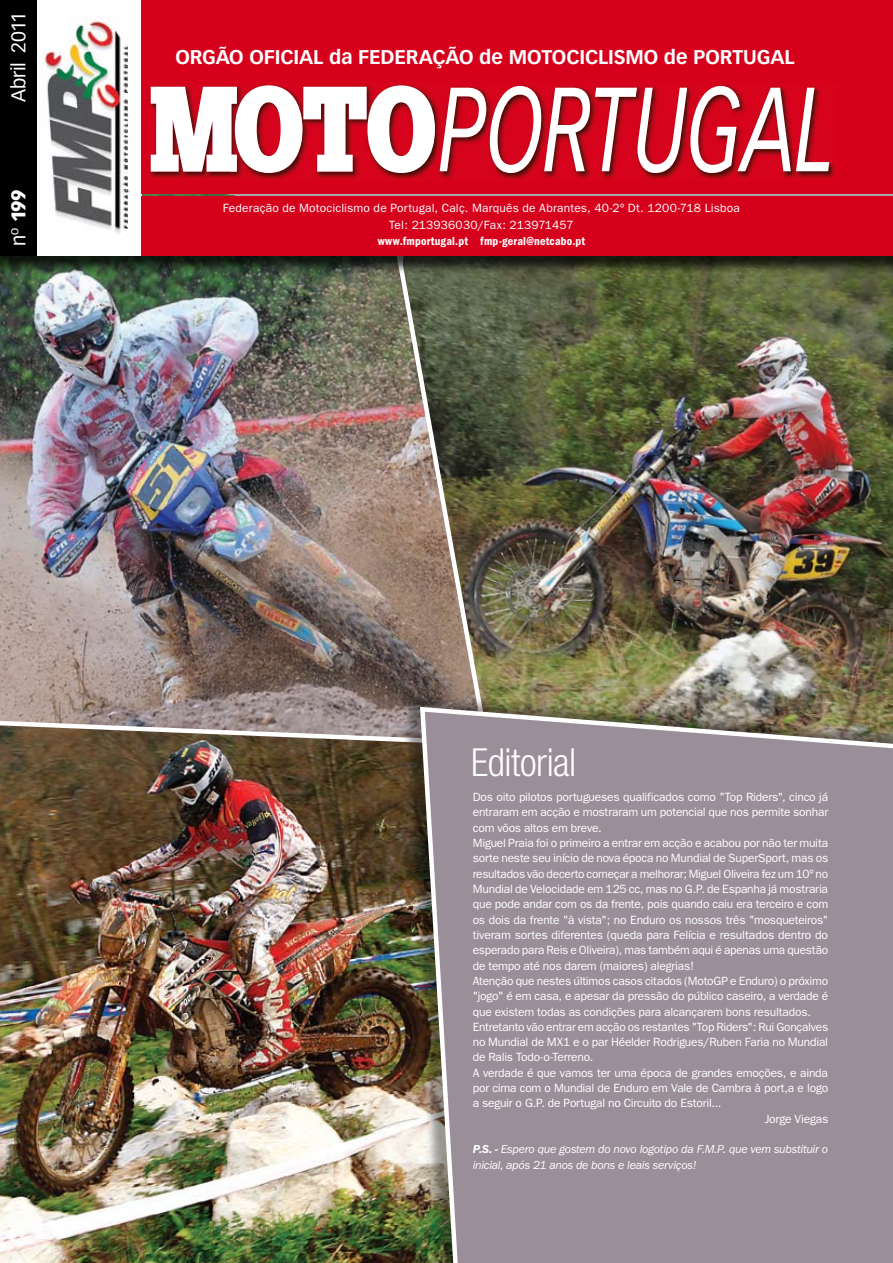
<style>
.page{position:relative;width:893px;height:1263px;background:#fff}
.page>*{position:absolute;margin:0;border:0;box-sizing:border-box;transform-origin:0 0}
.t1{font:300 condensed 38.7px "Helvetica Neue";letter-spacing:-.01em;color:#fff}
.t2{font:700 19.5px "Vectora LH";letter-spacing:-.005em;color:#fff}
.t3{font:19.5px "Vectora LH";letter-spacing:-.025em;color:#fff}
.t4{font:900 19.5px "Vectora LH";color:#fff}
.t5{font:12px "Franklin Gothic";letter-spacing:-.015em;color:#fff}
.t6{font:12px/16.5px "Franklin Gothic";letter-spacing:.015em;color:#fff;text-align:center}
.t7{font:italic 12px/15.3px "Franklin Gothic";letter-spacing:-.02em;color:#fff}
.t8{font:12px "ITC Franklin Gothic Std Dm Cd";letter-spacing:.015em;color:#fff}
.s1{font-weight:400}
.s2{font-weight:600}
</style>
<div class="page">
<img style="left:517px;top:274px;width:376px;height:417px">
<img style="left:0;top:274px;width:517px;height:442px">
<div style="left:0;top:109px;width:893px;height:165px;background:#000;opacity:.75"></div>
<div style="left:140px;top:0;width:753px;height:194px;background:#d7001c"></div>
<div style="left:140px;top:196px;width:753px;height:59px;background:#d7001c"></div>
<img style="left:149px;top:84px;width:276px;height:95px">
<img style="left:230px;top:84px;width:16px;height:95px">
<img style="left:299px;top:84px;width:12px;height:95px">
<img style="left:363px;top:84px;width:13px;height:95px">
<img style="left:439px;top:173px;width:14px;height:6px">
<img style="left:496px;top:84px;width:33px;height:95px">
<img style="left:543px;top:173px;width:47px;height:6px">
<img style="left:601px;top:173px;width:14px;height:6px">
<img style="left:645px;top:173px;width:30px;height:6px">
<img style="left:697px;top:84px;width:37px;height:95px">
<img style="left:736px;top:173px;width:56px;height:6px">
<img style="left:800px;top:162px;width:35px;height:17px">
<img style="left:792px;top:173px;width:8px;height:5px">
<svg style="left:151px;top:85px;width:678px;height:88px"></svg>
<img style="left:36px;top:0;width:104px;height:255px">
<div style="left:0;top:0;width:36px;height:255px;background:#000"></div>
<img style="left:0;top:716px;width:399px;height:547px">
<div style="left:399px;top:691px;width:494px;height:572px;background:#000;opacity:.4"></div>
<svg style="left:418px;top:704px;width:475px;height:559px;background:#988d94"></svg>
<h2 class="t3" style="left:7px;top:102px;width:91px;rotate:-90deg">Abril 2011</h2>
<h2 class="t4" style="left:6px;top:246px;width:58px;rotate:-90deg"><span class="s1">nº</span> 199</h2>
<h2 class="t2" style="left:175px;top:45px;width:621px">ORGÃO OFICIAL da FEDERAÇÃO de MOTOCICLISMO de PORTUGAL</h2>
<p class="t6" style="left:223px;top:200px;width:519px">Federação de Motociclismo de Portugal, Calç. Marquês de Abrantes, 40-2º Dt. 1200-718 Lisboa<br>Tel: 213936030/Fax: 213971457</p>
<p class="t8" style="left:378px;top:234px;width:209px">www.fmportugal.pt fmp-geral@netcabo.pt</p>
<h1 class="t1" style="left:471px;top:740px;width:107px">Editorial</h1>
<p class="t5" style="left:473px;top:790px;width:357px">Dos oito pilotos portugueses qualificados como "Top Riders", cinco já</p>
<p class="t5" style="left:473px;top:805px;width:357px">entraram em acção e mostraram um potencial que nos permite sonhar</p>
<p class="t5" style="left:473px;top:821px;width:130px">com vôos altos em breve.</p>
<p class="t5" style="left:473px;top:836px;width:357px">Miguel Praia foi o primeiro a entrar em acção e acabou por não ter muita</p>
<p class="t5" style="left:473px;top:851px;width:357px">sorte neste seu início de nova época no Mundial de SuperSport, mas os</p>
<p class="t5" style="left:473px;top:867px;width:357px">resultados vão decerto começar a melhorar; Miguel Oliveira fez um 10º no</p>
<p class="t5" style="left:473px;top:882px;width:357px">Mundial de Velocidade em 125 cc, mas no G.P. de Espanha já mostraria</p>
<p class="t5" style="left:473px;top:897px;width:357px">que pode andar com os da frente, pois quando caiu era terceiro e com</p>
<p class="t5" style="left:473px;top:913px;width:357px">os dois da frente "à vista"; no Enduro os nossos três "mosqueteiros"</p>
<p class="t5" style="left:473px;top:928px;width:357px">tiveram sortes diferentes (queda para Felícia e resultados dentro do</p>
<p class="t5" style="left:473px;top:943px;width:357px">esperado para Reis e Oliveira), mas também aqui é apenas uma questão</p>
<p class="t5" style="left:473px;top:958px;width:223px">de tempo até nos darem (maiores) alegrias!</p>
<p class="t5" style="left:473px;top:974px;width:357px">Atenção que nestes últimos casos citados (MotoGP e Enduro) o próximo</p>
<p class="t5" style="left:473px;top:989px;width:357px">"jogo" é em casa, e apesar da pressão do público caseiro, a verdade é</p>
<p class="t5" style="left:473px;top:1004px;width:340px">que existem todas as condições para alcançarem bons resultados.</p>
<p class="t5" style="left:473px;top:1020px;width:357px">Entretanto vão entrar em acção os restantes "Top Riders": Rui Gonçalves</p>
<p class="t5" style="left:473px;top:1035px;width:357px">no Mundial de MX1 e o par Héelder Rodrigues/Ruben Faria no Mundial</p>
<p class="t5" style="left:473px;top:1050px;width:122px">de Ralis Todo-o-Terreno.</p>
<p class="t5" style="left:473px;top:1066px;width:357px">A verdade é que vamos ter uma época de grandes emoções, e ainda</p>
<p class="t5" style="left:473px;top:1081px;width:357px">por cima com o Mundial de Enduro em Vale de Cambra à port,a e logo</p>
<p class="t5" style="left:473px;top:1096px;width:250px">a seguir o G.P. de Portugal no Circuito do Estoril...</p>
<p class="t5" style="left:765px;top:1112px;width:65px">Jorge Viegas</p>
<p class="t7" style="left:473px;top:1142px;width:357px"><span class="s2">P.S. -</span> Espero que gostem do novo logotipo da F.M.P. que vem substituir o inicial, após 21 anos de bons e leais serviços!</p>
</div>
